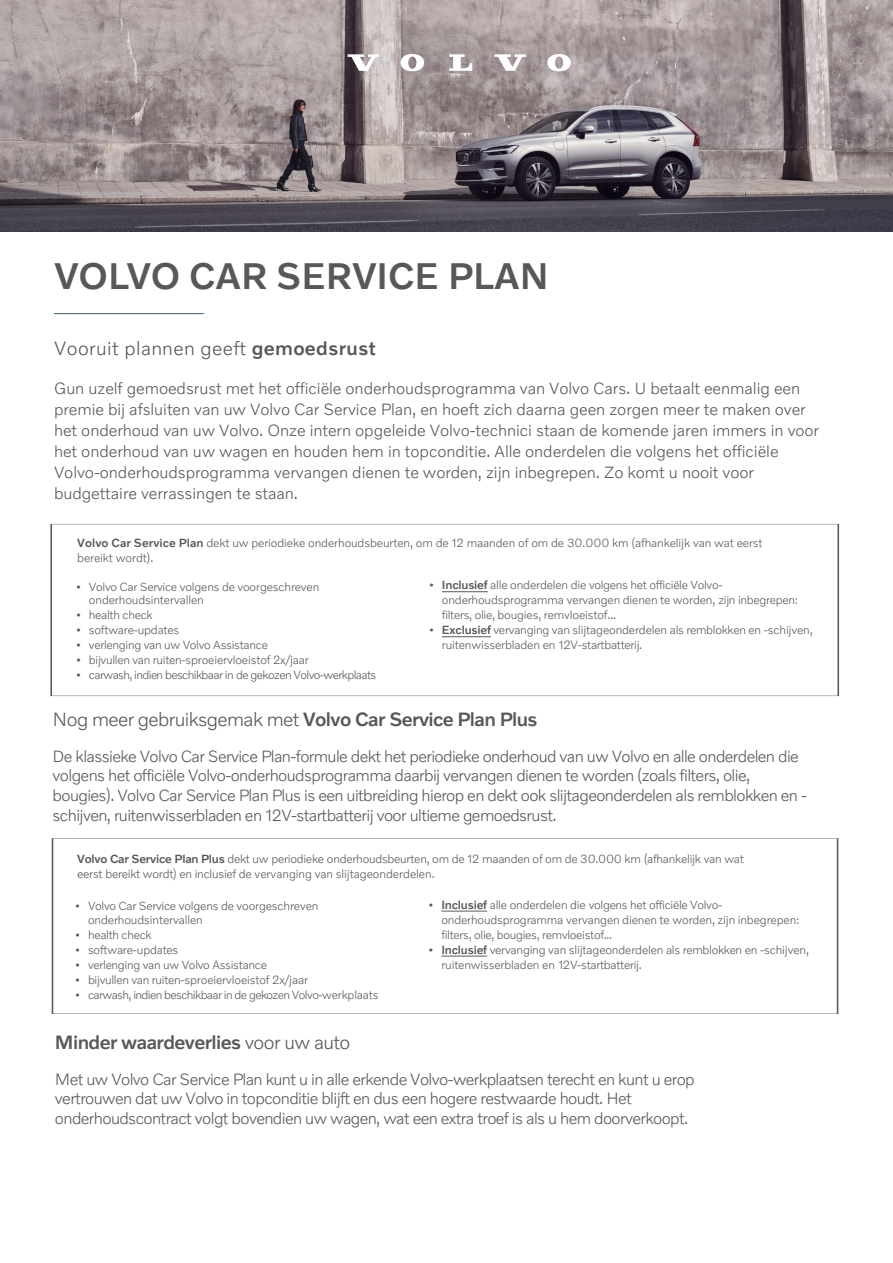
<style>
.page{position:relative;width:893px;height:1263px;background:#fff}
.page>*{position:absolute;margin:0;border:0;box-sizing:border-box;transform-origin:0 0}
.t1{font:500 37.5px "Volvo Novum";color:#57585a}
.t2{font:300 19.5px "Volvo Novum";letter-spacing:-.03em;color:#57585b}
.CONTENT{font:300 19.5px "Volvo Novum";letter-spacing:.02em;color:#57585a}
.t3{font:500 19.5px "Volvo Novum";letter-spacing:-.03em;color:#57585b}
.t4{font:300 16.5px/19.8px "Volvo Novum";letter-spacing:-.035em;color:#57585b}
.CONTENT-2{font:300 16.5px/21px "Volvo Novum";letter-spacing:-.005em;color:#57585a}
.t5{font:300 12px/15px "Volvo Novum";letter-spacing:-.015em;color:#58595b}
.t6{font:300 12px "Volvo Novum";letter-spacing:-.05em;color:#58595b}
.s1{font-weight:500}
.s2{font-weight:300}
</style>
<div class="page">
<img style="left:0;top:0;width:893px;height:232px">
<hr style="left:54px;top:313px;width:150px;height:1px;background:#3b5e6e">
<svg style="left:348px;top:54px;width:31px;height:17px"></svg>
<svg style="left:449px;top:54px;width:23px;height:17px"></svg>
<svg style="left:401px;top:54px;width:23px;height:17px"></svg>
<svg style="left:494px;top:54px;width:32px;height:17px"></svg>
<svg style="left:547px;top:54px;width:24px;height:17px"></svg>
<hr style="left:442px;top:636px;width:49px;height:1px;background:#58595b">
<hr style="left:442px;top:591px;width:46px;height:1px;background:#58595b">
<hr style="left:441px;top:956px;width:46px;height:1px;background:#58595b">
<hr style="left:441px;top:911px;width:46px;height:1px;background:#58595b">
<p class="t1" style="left:54px;top:252px;width:496px">VOLVO CAR SERVICE PLAN</p>
<p class="CONTENT" style="left:54px;top:336px;width:323px">Vooruit plannen geeft <span class="s1">gemoedsrust</span></p>
<p class="CONTENT-2" style="left:54px;top:377px;width:767px">Gun uzelf gemoedsrust met het officiële onderhoudsprogramma van Volvo Cars. U betaalt eenmalig een premie bij afsluiten van uw Volvo Car Service Plan, en hoeft zich daarna geen zorgen meer te maken over het onderhoud van uw Volvo. Onze intern opgeleide Volvo-technici staan de komende jaren immers in voor het onderhoud van uw wagen en houden hem in topconditie. Alle onderdelen die volgens het officiële Volvo-onderhoudsprogramma vervangen dienen te worden, zijn inbegrepen. Zo komt u nooit voor budgettaire verrassingen te staan.</p>
<p class="t5" style="left:77px;top:535px;width:687px"><span class="s1">Volvo Car Service Plan</span> dekt uw periodieke onderhoudsbeurten, om de 12 maanden of om de 30.000 km (afhankelijk van wat eerst bereikt wordt).</p>
<p class="t5" style="left:89px;top:579px;width:232px;line-height:13.5px;text-indent:-13px">• Volvo Car Service volgens de voorgeschreven onderhoudsintervallen</p>
<p class="t5" style="left:76px;top:607px;width:78px">• health check</p>
<p class="t5" style="left:76px;top:622px;width:105px">• software-updates</p>
<p class="t5" style="left:76px;top:637px;width:193px">• verlenging van uw Volvo Assistance</p>
<p class="t5" style="left:76px;top:652px;width:234px">• bijvullen van ruiten-sproeiervloeistof 2x/jaar</p>
<p class="t6" style="left:76px;top:668px;width:302px">• carwash, indien beschikbaar in de gekozen Volvo-werkplaats</p>
<p class="t5" style="left:442px;top:577px;width:358px;text-indent:-13px">• <span class="s1">Inclusief</span> alle onderdelen die volgens het officiële Volvo&shy;onderhoudsprogramma vervangen dienen te worden, zijn inbegrepen: filters, olie, bougies, remvloeistof...</p>
<p class="t5" style="left:442px;top:622px;width:372px;text-indent:-13px">• <span class="s1">Exclusief</span> vervanging van slijtageonderdelen als remblokken en -schijven, ruitenwisserbladen en 12V-startbatterij.</p>
<h2 class="t2" style="left:53px;top:707px;width:486px">Nog meer gebruiksgemak met <span class="s1">Volvo Car Service Plan Plus</span></h2>
<p class="t4" style="left:53px;top:745px;width:756px">De klassieke Volvo Car Service Plan-formule dekt het periodieke onderhoud van uw Volvo en alle onderdelen die volgens het officiële Volvo-onderhoudsprogramma daarbij vervangen dienen te worden (zoals filters, olie, bougies). Volvo Car Service Plan Plus is een uitbreiding hierop en dekt ook slijtageonderdelen als remblokken en - schijven, ruitenwisserbladen en 12V-startbatterij voor ultieme gemoedsrust.</p>
<p class="t5" style="left:77px;top:850px;width:668px"><span class="s1">Volvo Car Service Plan Plus</span> dekt uw periodieke onderhoudsbeurten, om de 12 maanden of om de 30.000 km (afhankelijk van wat eerst bereikt wordt) en inclusief de vervanging van slijtageonderdelen.</p>
<p class="t5" style="left:88px;top:899px;width:232px;line-height:13.5px;text-indent:-13px">• Volvo Car Service volgens de voorgeschreven onderhoudsintervallen</p>
<p class="t5" style="left:75px;top:927px;width:78px">• health check</p>
<p class="t5" style="left:75px;top:942px;width:105px">• software-updates</p>
<p class="t5" style="left:75px;top:957px;width:193px">• verlenging van uw Volvo Assistance</p>
<p class="t5" style="left:75px;top:972px;width:234px">• bijvullen van ruiten-sproeiervloeistof 2x/jaar</p>
<p class="t6" style="left:75px;top:987px;width:305px">• carwash, indien beschikbaar in de gekozen Volvo-werkplaats</p>
<p class="t5" style="left:441px;top:896px;width:360px;text-indent:-13px">• <span class="s1">Inclusief</span> alle onderdelen die volgens het officiële Volvo&shy;onderhoudsprogramma vervangen dienen te worden, zijn inbegrepen: filters, olie, bougies, remvloeistof...</p>
<p class="t5" style="left:441px;top:941px;width:369px;text-indent:-13px">• <span class="s1">Inclusief</span> vervanging van slijtageonderdelen als remblokken en -schijven, ruitenwisserbladen en 12V-startbatterij.</p>
<h2 class="t3" style="left:55px;top:1030px;width:297px">Minder waardeverlies <span class="s2">voor uw auto</span></h2>
<p class="t4" style="left:55px;top:1068px;width:641px">Met uw Volvo Car Service Plan kunt u in alle erkende Volvo-werkplaatsen terecht en kunt u erop vertrouwen dat uw Volvo in topconditie blijft en dus een hogere restwaarde houdt. Het onderhoudscontract volgt bovendien uw wagen, wat een extra troef is als u hem doorverkoopt.</p>
</div>
